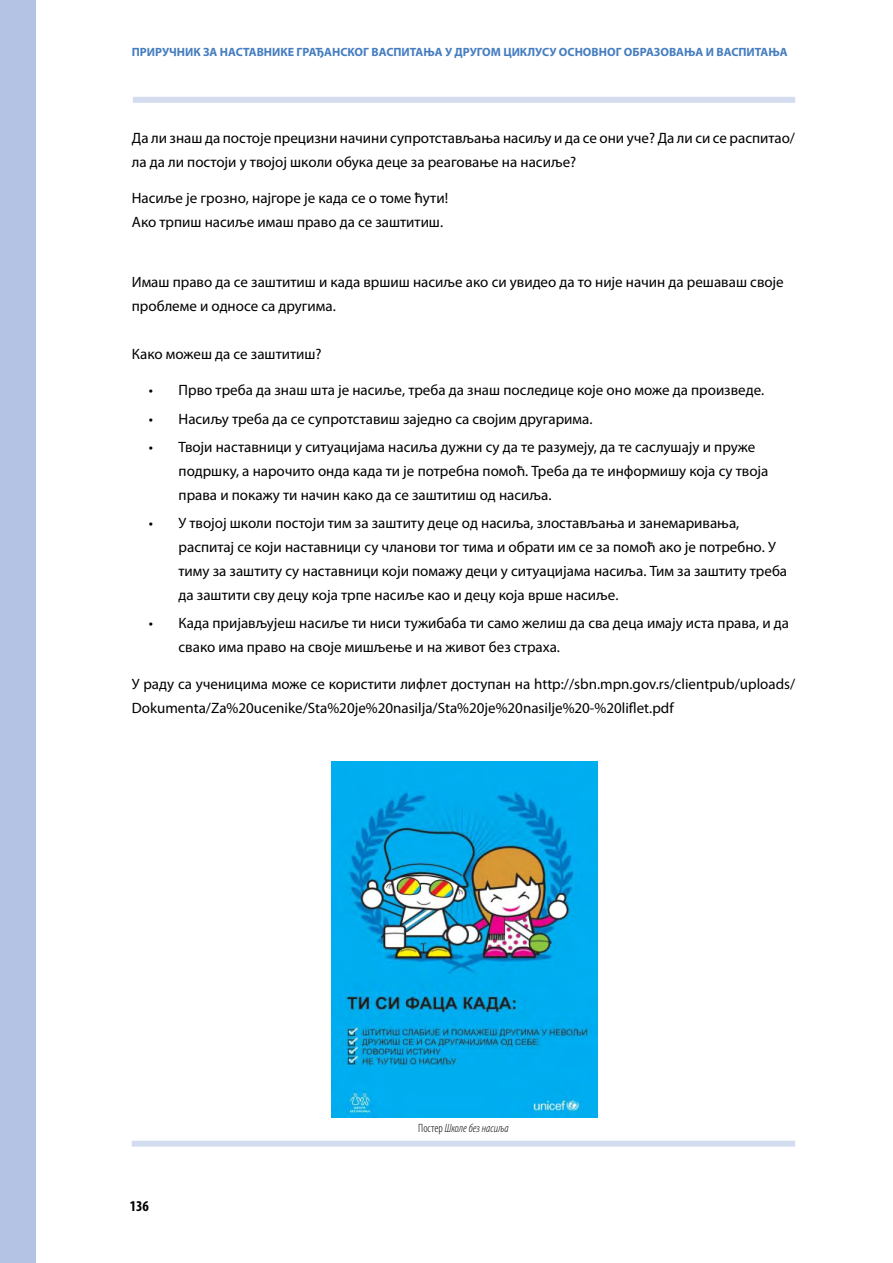
<style>
.page{position:relative;width:893px;height:1263px;background:#fff}
.page>*{position:absolute;margin:0;border:0;box-sizing:border-box;transform-origin:0 0}
.t1{font:15px/24px "Myriad Pro";color:#000}
.t2{font:700 condensed 15px "Myriad Pro";color:#000}
.t3{font:700 12px "Myriad Pro";color:#457dc0}
.t4{font:italic 300 condensed 12px "Myriad Pro";color:#000}
.s1{font-style:normal}
</style>
<div class="page">
<div style="left:0;top:0;width:35px;height:1263px;background:#b4c3e4"></div>
<div style="left:133px;top:97px;width:662px;height:6px;background:#d4dcf0"></div>
<div style="left:132px;top:1141px;width:663px;height:6px;background:#d4dcf0"></div>
<img style="left:332px;top:762px;width:265px;height:356px">
<p class="t3" style="left:132px;top:45px;width:657px">ПРИРУЧНИК ЗА НАСТАВНИКЕ ГРАЂАНСКОГ ВАСПИТАЊА У ДРУГОМ ЦИКЛУСУ ОСНОВНОГ ОБРАЗОВАЊА И ВАСПИТАЊА</p>
<p class="t1" style="left:132px;top:126px;width:665px">Да ли знаш да постоје прецизни начини супротстављања насиљу и да се они уче? Да ли си се распитао/ ла да ли постоји у твојој школи обука деце за реаговање на насиље?</p>
<p class="t1" style="left:132px;top:186px;width:318px">Насиље је грозно, најгоре је када се о томе ћути!<br>Ако трпиш насиље имаш право да се заштитиш.</p>
<p class="t1" style="left:132px;top:271px;width:653px">Имаш право да се заштитиш и када вршиш насиље ако си увидео да то није начин да решаваш своје проблеме и односе са другима.</p>
<p class="t1" style="left:132px;top:343px;width:191px">Како можеш да се заштитиш?</p>
<p class="t1" style="left:149px;top:379px;width:617px">• Прво треба да знаш шта је насиље, треба да знаш последице које оно може да произведе.</p>
<p class="t1" style="left:149px;top:407px;width:445px">• Насиљу треба да се супротставиш заједно са својим другарима.</p>
<p class="t1" style="left:179px;top:435px;width:591px;text-indent:-30px">• Твоји наставници у ситуацијама насиља дужни су да те разумеју, да те саслушају и пруже подршку, а нарочито онда када ти је потребна помоћ. Треба да те информишу која су твоја права и покажу ти начин како да се заштитиш од насиља.</p>
<p class="t1" style="left:179px;top:511px;width:610px;text-indent:-30px">• У твојој школи постоји тим за заштиту деце од насиља, злостављања и занемаривања, распитај се који наставници су чланови тог тима и обрати им се за помоћ ако је потребно. У тиму за заштиту су наставници који помажу деци у ситуацијама насиља. Тим за заштиту треба да заштити сву децу која трпе насиље као и децу која врше насиље.</p>
<p class="t1" style="left:179px;top:612px;width:612px;text-indent:-30px">• Када пријављујеш насиље ти ниси тужибаба ти само желиш да сва деца имају иста права, и да свако има право на своје мишљење и на живот без страха.</p>
<p class="t1" style="left:132px;top:672px;width:665px">У раду са ученицима може се користити лифлет доступан на http://sbn.mpn.gov.rs/clientpub/uploads/<br>Dokumenta/Za%20ucenike/Sta%20je%20nasilja/Sta%20je%20nasilje%20-%20liflet.pdf</p>
<p class="t2" style="left:130px;top:1197px;width:21px">136</p>
<p class="t4" style="left:418px;top:1122px;width:92px"><span class="s1">Постер</span> Школе без насиља</p>
</div>
